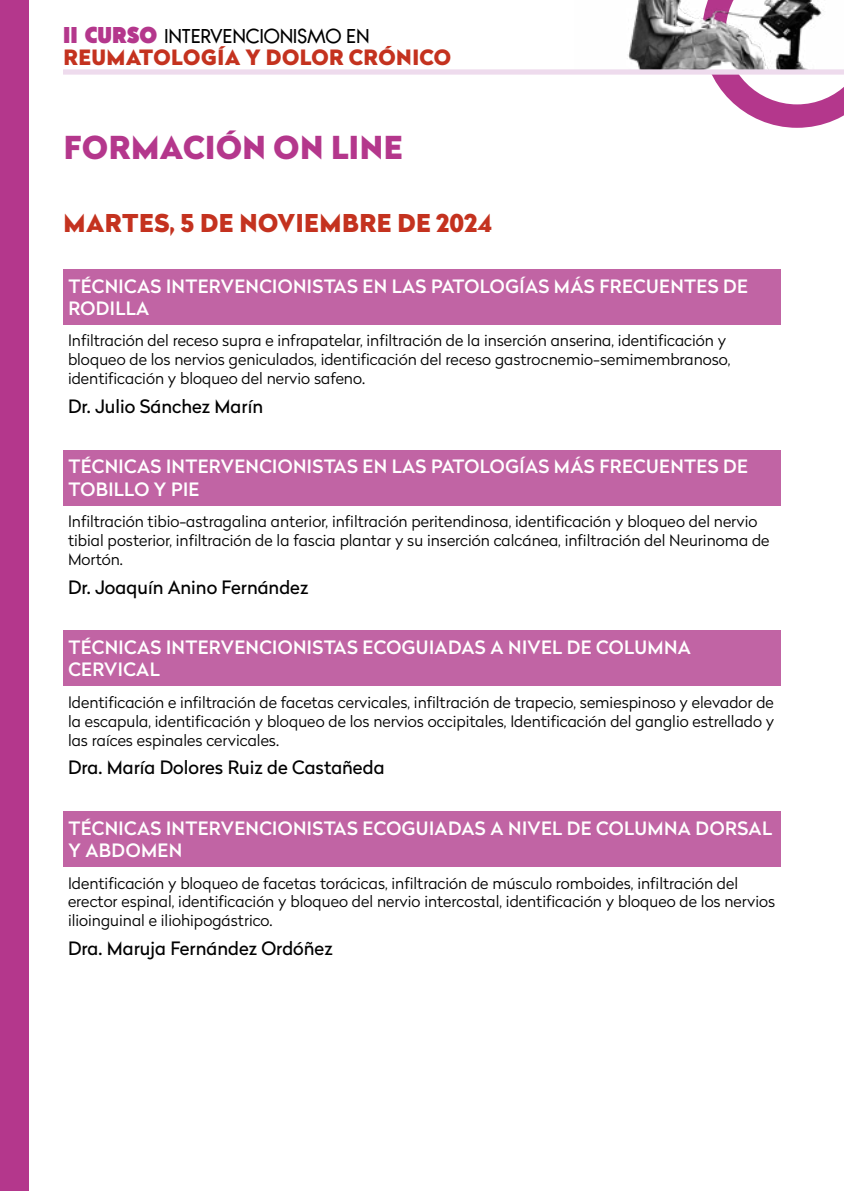
<style>
.page{position:relative;width:844px;height:1191px;background:#fff}
.page>*{position:absolute;margin:0;border:0;box-sizing:border-box;transform-origin:0 0}
.t1{font:900 31.5px "Radikal";letter-spacing:.02em;color:#b4378c}
.t2{font:900 24.5px "Radikal";letter-spacing:.02em;color:#c4321f}
.t3{font:900 21px "Radikal";letter-spacing:.02em;color:#c4321f}
.t4{font:500 18.38px/22.1px "Radikal";letter-spacing:.02em;color:#fff}
.t5{font:18.38px "Radikal";color:#000}
.t6{font:17.5px "Bambino";letter-spacing:.01em;color:#000}
.t7{font:300 15.75px/18.9px "Radikal";color:#000}
.s1{font-family:"Acre";font-weight:900;font-size:22.75px;color:#b4378c}
</style>
<div class="page">
<svg style="left:712px;top:75px;width:131px;height:53px"></svg>
<img style="left:628px;top:0;width:194px;height:69px">
<div style="left:63px;top:69px;width:780px;height:6px;background:#eedbed"></div>
<div style="left:0;top:0;width:28px;height:1191px;background:#b4378c"></div>
<div style="left:63px;top:269px;width:717px;height:56px;background:#c164a4"></div>
<div style="left:63px;top:450px;width:717px;height:55px;background:#c164a4"></div>
<div style="left:63px;top:630px;width:717px;height:56px;background:#c164a4"></div>
<div style="left:63px;top:811px;width:717px;height:56px;background:#c164a4"></div>
<p class="t6" style="left:63px;top:26px;width:308px"><span class="s1">II CURSO</span> INTERVENCIONISMO EN</p>
<h3 class="t3" style="left:63px;top:42px;width:389px">REUMATOLOGÍA Y DOLOR CRÓNICO</h3>
<h1 class="t1" style="left:64px;top:124px;width:340px">FORMACIÓN ON LINE</h1>
<h2 class="t2" style="left:63px;top:205px;width:430px">MARTES, 5 DE NOVIEMBRE DE 2024</h2>
<p class="t4" style="left:68px;top:275px;width:680px">TÉCNICAS INTERVENCIONISTAS EN LAS PATOLOGÍAS MÁS FRECUENTES DE<br>RODILLA</p>
<p class="t7" style="left:68px;top:331px;width:664px">Infiltración del receso supra e infrapatelar, infiltración de la inserción anserina, identificación y bloqueo de los nervios geniculados, identificación del receso gastrocnemio-semimembranoso, identificación y bloqueo del nervio safeno.</p>
<p class="t5" style="left:68px;top:393px;width:196px">Dr. Julio Sánchez Marín</p>
<p class="t4" style="left:68px;top:455px;width:680px">TÉCNICAS INTERVENCIONISTAS EN LAS PATOLOGÍAS MÁS FRECUENTES DE<br>TOBILLO Y PIE</p>
<p class="t7" style="left:68px;top:511px;width:702px">Infiltración tibio-astragalina anterior, infiltración peritendinosa, identificación y bloqueo del nervio tibial posterior, infiltración de la fascia plantar y su inserción calcánea, infiltración del Neurinoma de<br>Mortón.</p>
<p class="t5" style="left:68px;top:574px;width:242px">Dr. Joaquín Anino Fernández</p>
<p class="t4" style="left:68px;top:636px;width:624px">TÉCNICAS INTERVENCIONISTAS ECOGUIADAS A NIVEL DE COLUMNA<br>CERVICAL</p>
<p class="t7" style="left:68px;top:692px;width:707px;text-align:justify">Identificación e infiltración de facetas cervicales, infiltración de trapecio, semiespinoso y elevador de la escapula, identificación y bloqueo de los nervios occipitales, Identificación del ganglio estrellado y las raíces espinales cervicales.</p>
<p class="t5" style="left:68px;top:754px;width:318px">Dra. María Dolores Ruiz de Castañeda</p>
<p class="t4" style="left:68px;top:816px;width:705px">TÉCNICAS INTERVENCIONISTAS ECOGUIADAS A NIVEL DE COLUMNA DORSAL<br>Y ABDOMEN</p>
<p class="t7" style="left:68px;top:873px;width:708px">Identificación y bloqueo de facetas torácicas, infiltración de músculo romboides, infiltración del erector espinal, identificación y bloqueo del nervio intercostal, identificación y bloqueo de los nervios ilioinguinal e iliohipogástrico.</p>
<p class="t5" style="left:68px;top:935px;width:266px">Dra. Maruja Fernández Ordóñez</p>
</div>
